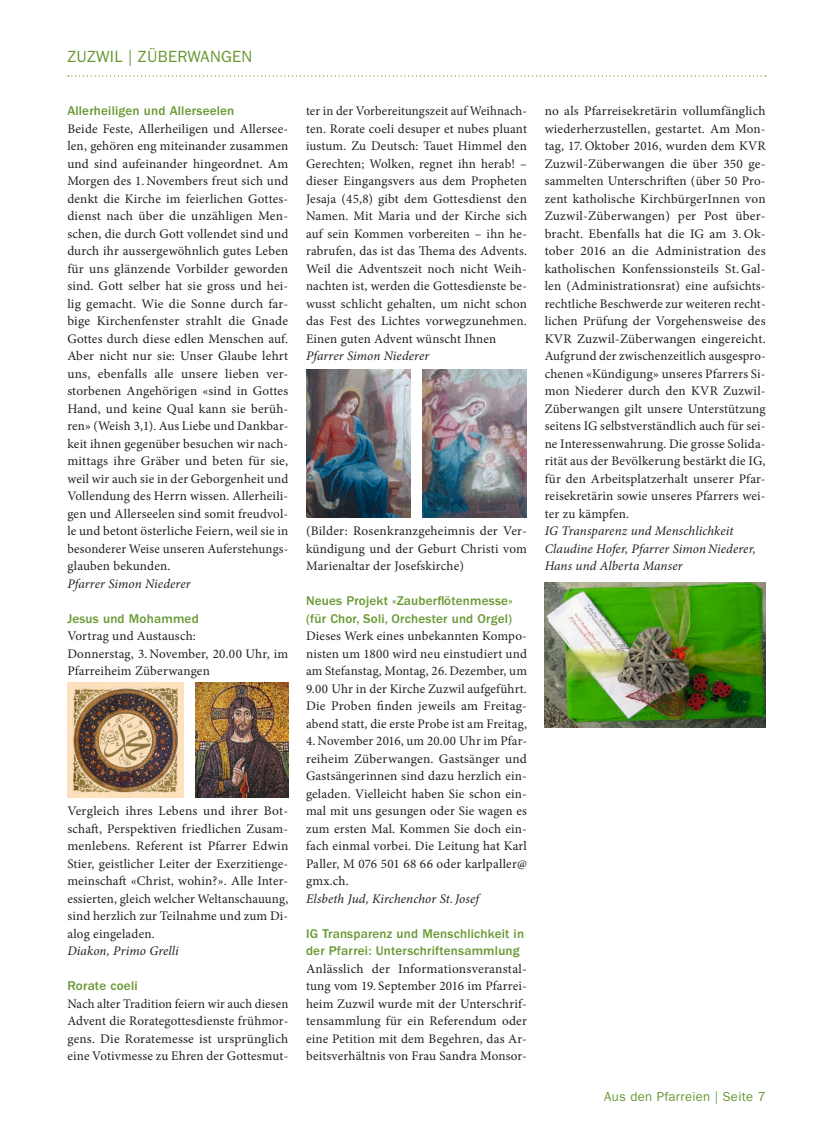
<style>
.page{position:relative;width:833px;height:1134px;background:#fff}
.page>*{position:absolute;margin:0;border:0;box-sizing:border-box;transform-origin:0 0}
.t1{font:16.25px "ITC Franklin Gothic Std";letter-spacing:.02em;color:#689832}
.t2{font:13.12px/17.5px "Minion Pro";letter-spacing:.015em;color:#231f20;text-align:justify}
.t3{font:500 13.12px/17.5px "ITC Franklin Gothic Std";letter-spacing:.015em;color:#689832}
.t4{font:italic 13.12px/17.5px "Minion Pro";letter-spacing:.01em;color:#231f20}
.t5{font:13.12px "ITC Franklin Gothic Std";letter-spacing:.02em;color:#689832}
</style>
<div class="page">
<svg style="left:68px;top:75px;width:698px;height:2px"></svg>
<img style="left:67px;top:683px;width:117px;height:115px">
<img style="left:196px;top:683px;width:92px;height:114px">
<img style="left:306px;top:370px;width:105px;height:147px">
<img style="left:422px;top:370px;width:105px;height:147px">
<img style="left:544px;top:583px;width:221px;height:145px">
<p class="t1" style="left:67px;top:47px;width:186px">ZUZWIL | ZÜBERWANGEN</p>
<p class="t3" style="left:67px;top:102px;width:169px">Allerheiligen und Allerseelen</p>
<p class="t2" style="left:67px;top:120px;width:222px">Beide Feste, Allerheiligen und Allersee&shy;len, gehören eng miteinander zusammen und sind aufeinander hingeordnet. Am Morgen des 1. Novembers freut sich und denkt die Kirche im feierlichen Gottes&shy;dienst nach über die unzähligen Men&shy;schen, die durch Gott vollendet sind und durch ihr aussergewöhnlich gutes Leben für uns glänzende Vorbilder geworden sind. Gott selber hat sie gross und hei&shy;lig gemacht. Wie die Sonne durch far&shy;bige Kirchenfenster strahlt die Gnade Gottes durch diese edlen Menschen auf.<br>Aber nicht nur sie: Unser Glaube lehrt uns, ebenfalls alle unsere lieben ver&shy;storbenen Angehörigen «sind in Gottes Hand, und keine Qual kann sie berüh&shy;ren» (Weish 3,1). Aus Liebe und Dankbar&shy;keit ihnen gegenüber besuchen wir nach&shy;mittags ihre Gräber und beten für sie, weil wir auch sie in der Geborgenheit und Vollendung des Herrn wissen. Allerheili&shy;gen und Allerseelen sind somit freudvol&shy;le und betont österliche Feiern, weil sie in besonderer Weise unseren Auferstehungs&shy;glauben bekunden.</p>
<p class="t4" style="left:67px;top:575px;width:125px">Pfarrer Simon Niederer</p>
<p class="t3" style="left:67px;top:610px;width:133px">Jesus und Mohammed</p>
<p class="t2" style="left:67px;top:627px;width:222px;text-align:left">Vortrag und Austausch:<br>Donnerstag, 3. November, 20.00 Uhr, im<br>Pfarreiheim Züberwangen</p>
<p class="t2" style="left:67px;top:802px;width:222px">Vergleich ihres Lebens und ihrer Bot&shy;schaft, Perspektiven friedlichen Zusam&shy;menlebens. Referent ist Pfarrer Edwin Stier, geistlicher Leiter der Exerzitienge&shy;meinschaft «Christ, wohin?». Alle Inter&shy;essierten, gleich welcher Weltanschauung, sind herzlich zur Teilnahme und zum Di&shy;alog eingeladen.</p>
<p class="t4" style="left:67px;top:942px;width:113px">Diakon, Primo Grelli</p>
<p class="t3" style="left:67px;top:977px;width:72px">Rorate coeli</p>
<p class="t2" style="left:67px;top:995px;width:222px">Nach alter Tradition feiern wir auch diesen Advent die Rorategottesdienste frühmor&shy;gens. Die Roratemesse ist ursprünglich eine Votivmesse zu Ehren der Gottesmut-</p>
<p class="t2" style="left:306px;top:102px;width:222px">ter in der Vorbereitungszeit auf Weihnach&shy;ten. Rorate coeli desuper et nubes pluant iustum. Zu Deutsch: Tauet Himmel den Gerechten; Wolken, regnet ihn herab! – dieser Eingangsvers aus dem Propheten Jesaja (45,8) gibt dem Gottesdienst den Namen. Mit Maria und der Kirche sich auf sein Kommen vorbereiten – ihn he&shy;rabrufen, das ist das Thema des Advents.<br>Weil die Adventszeit noch nicht Weih&shy;nachten ist, werden die Gottesdienste be&shy;wusst schlicht gehalten, um nicht schon das Fest des Lichtes vorwegzunehmen.<br>Einen guten Advent wünscht Ihnen</p>
<p class="t4" style="left:306px;top:347px;width:125px">Pfarrer Simon Niederer</p>
<p class="t2" style="left:306px;top:522px;width:222px">(Bilder: Rosenkranzgeheimnis der Ver&shy;kündigung und der Geburt Christi vom Marienaltar der Josefskirche)</p>
<p class="t3" style="left:306px;top:592px;width:208px">Neues Projekt «Zauberflötenmesse» (für Chor, Soli, Orchester und Orgel)</p>
<p class="t2" style="left:306px;top:627px;width:222px">Dieses Werk eines unbekannten Kompo&shy;nisten um 1800 wird neu einstudiert und am Stefanstag, Montag, 26. Dezember, um 9.00 Uhr in der Kirche Zuzwil aufgeführt.<br>Die Proben finden jeweils am Freitag&shy;abend statt, die erste Probe ist am Freitag,</p>
<p class="t2" style="left:306px;top:732px;width:222px">4. November 2016, um 20.00 Uhr im Pfar&shy;reiheim Züberwangen. Gastsänger und Gastsängerinnen sind dazu herzlich ein&shy;geladen. Vielleicht haben Sie schon ein&shy;mal mit uns gesungen oder Sie wagen es zum ersten Mal. Kommen Sie doch ein&shy;fach einmal vorbei. Die Leitung hat Karl Paller, M 076 501 68 66 oder karlpaller@ gmx.ch.</p>
<p class="t4" style="left:306px;top:890px;width:175px">Elsbeth Jud, Kirchenchor St.Josef</p>
<p class="t3" style="left:306px;top:925px;width:220px">IG Transparenz und Menschlichkeit in der Pfarrei: Unterschriftensammlung</p>
<p class="t2" style="left:306px;top:960px;width:222px">Anlässlich der Informationsveranstal&shy;tung vom 19. September 2016 im Pfarrei&shy;heim Zuzwil wurde mit der Unterschrif&shy;tensammlung für ein Referendum oder eine Petition mit dem Begehren, das Ar&shy;beitsverhältnis von Frau Sandra Monsor-</p>
<p class="t2" style="left:544px;top:102px;width:222px">no als Pfarreisekretärin vollumfänglich wiederherzustellen, gestartet. Am Mon&shy;tag, 17. Oktober 2016, wurden dem KVR Zuzwil-Züberwangen die über 350 ge&shy;sammelten Unterschriften (über 50 Pro&shy;zent katholische KirchbürgerInnen von Zuzwil-Züberwangen) per Post über&shy;bracht. Ebenfalls hat die IG am 3. Ok&shy;tober 2016 an die Administration des katholischen Konfenssionsteils St. Gal&shy;len (Administrationsrat) eine aufsichts&shy;rechtliche Beschwerde zur weiteren recht&shy;lichen Prüfung der Vorgehensweise des KVR Zuzwil-Züberwangen eingereicht.<br>Aufgrund der zwischenzeitlich ausgespro&shy;chenen «Kündigung» unseres Pfarrers Si&shy;mon Niederer durch den KVR Zuzwil-Züberwangen gilt unsere Unterstützung seitens IG selbstverständlich auch für sei&shy;ne Interessenwahrung. Die grosse Solida&shy;rität aus der Bevölkerung bestärkt die IG, für den Arbeitsplatzerhalt unserer Pfar&shy;reisekretärin sowie unseres Pfarrers wei&shy;ter zu kämpfen.</p>
<p class="t4" style="left:544px;top:522px;width:213px">IG Transparenz und Menschlichkeit<br>Claudine Hofer, Pfarrer Simon Niederer,<br>Hans und Alberta Manser</p>
<p class="t5" style="left:604px;top:1089px;width:163px">Aus den Pfarreien | Seite 7</p>
</div>
